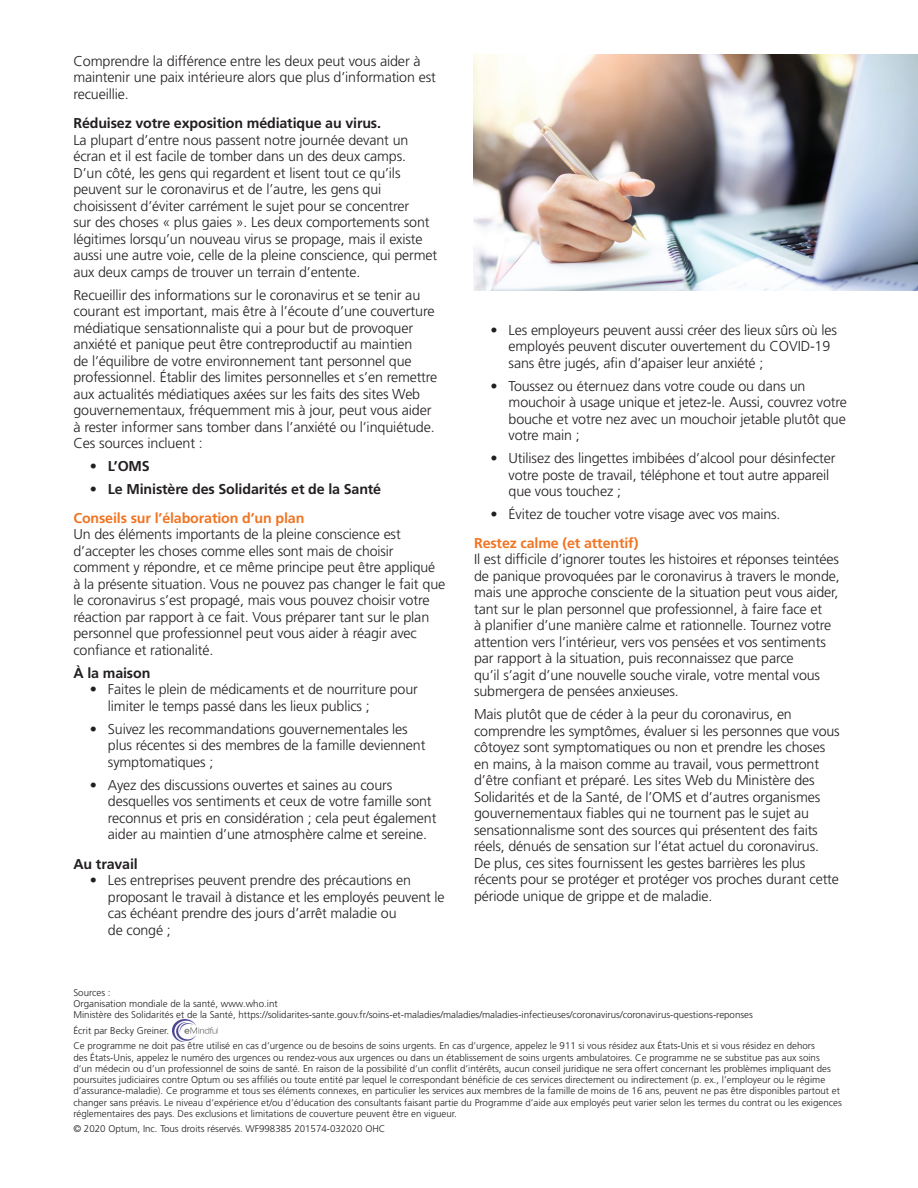
<style>
.page{position:relative;width:918px;height:1188px;background:#fff}
.page>*{position:absolute;margin:0;border:0;box-sizing:border-box;transform-origin:0 0}
.t1{font:300 14.25px/16.5px "Frutiger LT Std";letter-spacing:-.01em;color:#231f20}
.t2{font:700 14.25px/28.3px "Frutiger LT Std";letter-spacing:-.01em;color:#231f20}
.t3{font:700 14.25px "Frutiger LT Std";letter-spacing:-.01em;color:#f07523}
.t4{font:300 9.75px/11.2px "Frutiger LT Std";color:#231f20}
.s1{font-weight:300}
.s2{color:#f07523}
</style>
<div class="page">
<img style="left:474px;top:54px;width:444px;height:236px">
<img style="left:173px;top:1020px;width:44px;height:22px">
<p class="t1" style="left:73px;top:53px;width:364px">Comprendre la différence entre les deux peut vous aider à maintenir une paix intérieure alors que plus d’information est recueillie.</p>
<p class="t2" style="left:73px;top:109px;width:309px">Réduisez votre exposition médiatique au virus.</p>
<p class="t1" style="left:73px;top:132px;width:365px">La plupart d’entre nous passent notre journée devant un écran et il est facile de tomber dans un des deux camps.<br>D’un côté, les gens qui regardent et lisent tout ce qu’ils peuvent sur le coronavirus et de l’autre, les gens qui choisissent d’éviter carrément le sujet pour se concentrer<br>sur des choses « plus gaies ». Les deux comportements sont légitimes lorsqu’un nouveau virus se propage, mais il existe aussi une autre voie, celle de la pleine conscience, qui permet aux deux camps de trouver un terrain d’entente.</p>
<p class="t1" style="left:73px;top:287px;width:365px">Recueillir des informations sur le coronavirus et se tenir au courant est important, mais être à l’écoute d’une couverture médiatique sensationnaliste qui a pour but de provoquer anxiété et panique peut être contreproductif au maintien<br>de l’équilibre de votre environnement tant personnel que professionnel. Établir des limites personnelles et s’en remettre aux actualités médiatiques axées sur les faits des sites Web gouvernementaux, fréquemment mis à jour, peut vous aider à rester informer sans tomber dans l’anxiété ou l’inquiétude.<br>Ces sources incluent :</p>
<p class="t2" style="left:90px;top:452px;width:61px"><span class="s1">•</span> L’OMS</p>
<p class="t2" style="left:73px;top:475px;width:309px;text-indent:17px"><span class="s1">•</span> Le Ministère des Solidarités et de la Santé<br><span class="s2">Conseils sur l’élaboration d’un plan</span></p>
<p class="t1" style="left:73px;top:526px;width:373px">Un des éléments importants de la pleine conscience est d’accepter les choses comme elles sont mais de choisir comment y répondre, et ce même principe peut être appliqué à la présente situation. Vous ne pouvez pas changer le fait que le coronavirus s’est propagé, mais vous pouvez choisir votre réaction par rapport à ce fait. Vous préparer tant sur le plan personnel que professionnel peut vous aider à réagir avec confiance et rationalité.</p>
<p class="t2" style="left:73px;top:659px;width:78px">À la maison</p>
<p class="t1" style="left:108px;top:681px;width:311px;text-indent:-18px">• Faites le plein de médicaments et de nourriture pour limiter le temps passé dans les lieux publics ;</p>
<p class="t1" style="left:108px;top:721px;width:319px;text-indent:-18px">• Suivez les recommandations gouvernementales les plus récentes si des membres de la famille deviennent symptomatiques ;</p>
<p class="t1" style="left:108px;top:777px;width:330px;text-indent:-18px">• Ayez des discussions ouvertes et saines au cours desquelles vos sentiments et ceux de votre famille sont reconnus et pris en considération ; cela peut également aider au maintien d’une atmosphère calme et sereine.</p>
<p class="t2" style="left:73px;top:850px;width:66px">Au travail</p>
<p class="t1" style="left:108px;top:872px;width:338px;text-indent:-18px">• Les entreprises peuvent prendre des précautions en proposant le travail à distance et les employés peuvent le cas échéant prendre des jours d’arrêt maladie ou<br>de congé ;</p>
<p class="t1" style="left:509px;top:322px;width:330px;text-indent:-18px">• Les employeurs peuvent aussi créer des lieux sûrs où les employés peuvent discuter ouvertement du COVID-19 sans être jugés, afin d’apaiser leur anxiété ;</p>
<p class="t1" style="left:509px;top:378px;width:340px;text-indent:-18px">• Toussez ou éternuez dans votre coude ou dans un mouchoir à usage unique et jetez-le. Aussi, couvrez votre bouche et votre nez avec un mouchoir jetable plutôt que votre main ;</p>
<p class="t1" style="left:509px;top:450px;width:328px;text-indent:-18px">• Utilisez des lingettes imbibées d’alcool pour désinfecter votre poste de travail, téléphone et tout autre appareil que vous touchez ;</p>
<p class="t1" style="left:491px;top:506px;width:291px">• Évitez de toucher votre visage avec vos mains.</p>
<p class="t3" style="left:474px;top:534px;width:166px">Restez calme (et attentif)</p>
<p class="t1" style="left:474px;top:551px;width:367px">Il est difficile d’ignorer toutes les histoires et réponses teintées de panique provoquées par le coronavirus à travers le monde, mais une approche consciente de la situation peut vous aider, tant sur le plan personnel que professionnel, à faire face et<br>à planifier d’une manière calme et rationnelle. Tournez votre attention vers l’intérieur, vers vos pensées et vos sentiments par rapport à la situation, puis reconnaissez que parce<br>qu’il s’agit d’une nouvelle souche virale, votre mental vous submergera de pensées anxieuses.</p>
<p class="t1" style="left:474px;top:706px;width:367px">Mais plutôt que de céder à la peur du coronavirus, en comprendre les symptômes, évaluer si les personnes que vous côtoyez sont symptomatiques ou non et prendre les choses en mains, à la maison comme au travail, vous permettront d’être confiant et préparé. Les sites Web du Ministère des Solidarités et de la Santé, de l’OMS et d’autres organismes gouvernementaux fiables qui ne tournent pas le sujet au sensationnalisme sont des sources qui présentent des faits réels, dénués de sensation sur l’état actuel du coronavirus.<br>De plus, ces sites fournissent les gestes barrières les plus récents pour se protéger et protéger vos proches durant cette période unique de grippe et de maladie.</p>
<p class="t4" style="left:73px;top:987px;width:681px">Sources :<br>Organisation mondiale de la santé, www.who.int<br>Ministère des Solidarités et de la Santé, https://solidarites-sante.gouv.fr/soins-et-maladies/maladies/maladies-infectieuses/coronavirus/coronavirus-questions-reponses</p>
<p class="t4" style="left:73px;top:1023px;width:743px;line-height:15.6px">Écrit par Becky Greiner.<br>Ce programme ne doit pas être utilisé en cas d’urgence ou de besoins de soins urgents. En cas d’urgence, appelez le 911 si vous résidez aux États-Unis et si vous résidez en dehors</p>
<p class="t4" style="left:73px;top:1052px;width:770px">des États-Unis, appelez le numéro des urgences ou rendez-vous aux urgences ou dans un établissement de soins urgents ambulatoires. Ce programme ne se substitue pas aux soins<br>d’un médecin ou d’un professionnel de soins de santé. En raison de la possibilité d’un conflit d’intérêts, aucun conseil juridique ne sera offert concernant les problèmes impliquant des poursuites judiciaires contre Optum ou ses affiliés ou toute entité par lequel le correspondant bénéficie de ces services directement ou indirectement (p. ex., l’employeur ou le régime d’assurance-maladie). Ce programme et tous ses éléments connexes, en particulier les services aux membres de la famille de moins de 16 ans, peuvent ne pas être disponibles partout et changer sans préavis. Le niveau d’expérience et/ou d’éducation des consultants faisant partie du Programme d’aide aux employés peut varier selon les termes du contrat ou les exigences réglementaires des pays. Des exclusions et limitations de couverture peuvent être en vigueur.</p>
<p class="t4" style="left:73px;top:1124px;width:313px">© 2020 Optum, Inc. Tous droits réservés. WF998385 201574-032020 OHC</p>
</div>
